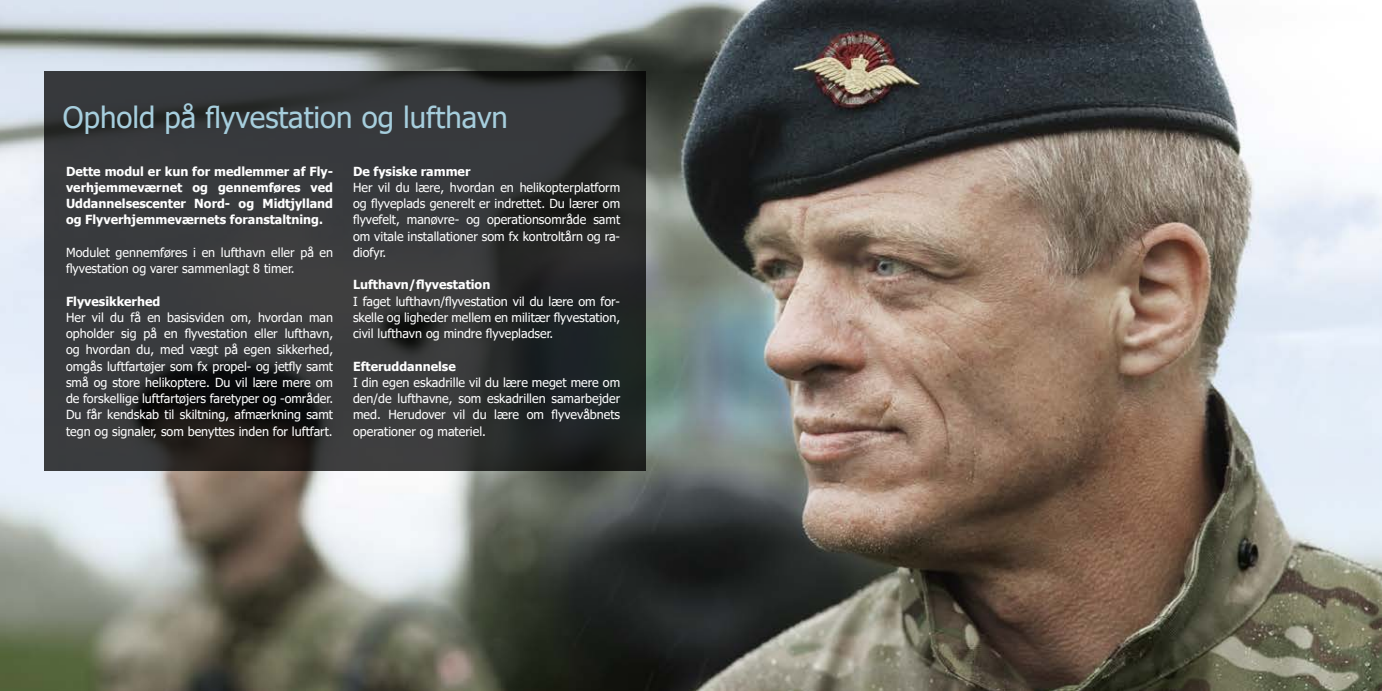
<style>
.page{position:relative;width:1382px;height:691px;background:#fff}
.page>*{position:absolute;margin:0;border:0;box-sizing:border-box;transform-origin:0 0}
.t1{font:29.38px "Tahoma";color:#a6cedd}
.t2{font:12.5px/16.2px "Tahoma";color:#fff;text-align:justify}
.t3{font:700 12.5px/16.2px "Tahoma";color:#fff;text-align:justify}
</style>
<div class="page">
<img style="left:0;top:0;width:1382px;height:691px">
<svg style="left:45px;top:71px;width:601px;height:400px;background:#303233"></svg>
<h1 class="t1" style="left:63px;top:98px;width:447px">Ophold på flyvestation og lufthavn</h1>
<p class="t3" style="left:353px;top:164px;width:119px">De fysiske rammer</p>
<p class="t2" style="left:353px;top:180px;width:269px">Her vil du lære, hvordan en helikopterplatform og flyveplads generelt er indrettet. Du lærer om flyvefelt, manøvre- og operationsområde samt om vitale installationer som fx kontroltårn og ra&shy;diofyr.</p>
<p class="t3" style="left:353px;top:277px;width:139px">Lufthavn/flyvestation</p>
<p class="t2" style="left:353px;top:294px;width:269px">I faget lufthavn/flyvestation vil du lære om for&shy;skelle og ligheder mellem en militær flyvestation, civil lufthavn og mindre flyvepladser.</p>
<p class="t3" style="left:353px;top:359px;width:104px">Efteruddannelse</p>
<p class="t2" style="left:353px;top:375px;width:269px">I din egen eskadrille vil du lære meget mere om den/de lufthavne, som eskadrillen samarbejder med. Herudover vil du lære om flyvevåbnets operationer og materiel.</p>
<p class="t3" style="left:66px;top:164px;width:269px">Dette modul er kun for medlemmer af Fly&shy;verhjemmeværnet og gennemføres ved Uddannelsescenter Nord- og Midtjylland og Flyverhjemmeværnets foranstaltning.</p>
<p class="t2" style="left:66px;top:245px;width:269px">Modulet gennemføres i en lufthavn eller på en flyvestation og varer sammenlagt 8 timer.</p>
<p class="t3" style="left:66px;top:294px;width:96px">Flyvesikkerhed</p>
<p class="t2" style="left:66px;top:310px;width:269px">Her vil du få en basisviden om, hvordan man opholder sig på en flyvestation eller lufthavn, og hvordan du, med vægt på egen sikkerhed, omgås luftfartøjer som fx propel- og jetfly samt små og store helikoptere. Du vil lære mere om de forskellige luftfartøjers faretyper og -områder.<br>Du får kendskab til skiltning, afmærkning samt tegn og signaler, som benyttes inden for luftfart.</p>
</div>
